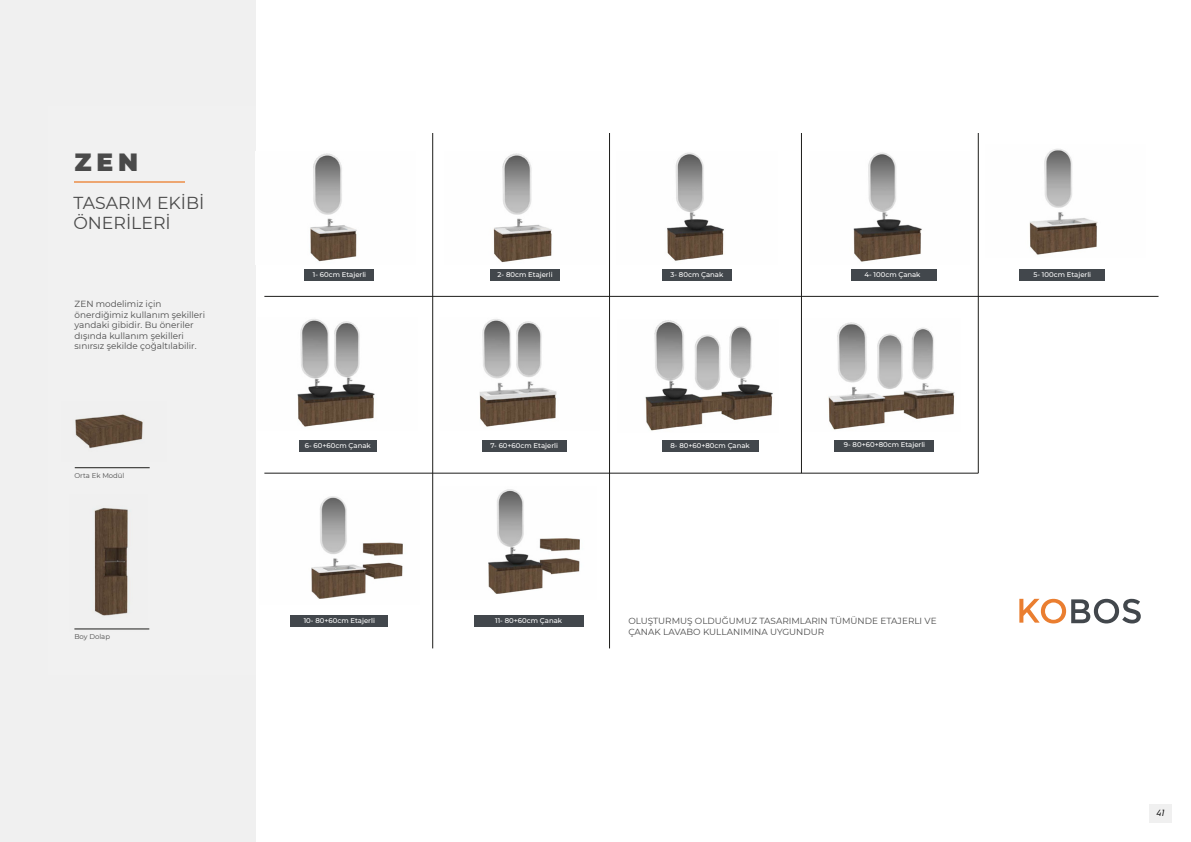
<style>
.page{position:relative;width:1191px;height:842px;background:#fff}
.page>*{position:absolute;margin:0;border:0;box-sizing:border-box;transform-origin:0 0}
.t1{font:900 24.9px "Montserrat";color:#4a4a4a}
.t2{font:17.3px/20.8px "Montserrat";color:#4a4a4a}
.t3{font:italic 9px "Hurme Geometric Sans 1";color:#000}
.t4{font:8.9px/10.6px "Montserrat";color:#4a4a4a}
.t5{font:500 6.9px "Montserrat";color:#fff}
.t6{font:6.9px "Montserrat";color:#4a4a4a}
</style>
<div class="page">
<div style="left:1149px;top:804px;width:22px;height:18px;background:#f0f0f0"></div>
<div style="left:0;top:0;width:255px;height:842px;background:#f0f0f0"></div>
<img style="left:488px;top:489px;width:92px;height:105px">
<img style="left:311px;top:496px;width:92px;height:103px">
<img style="left:645px;top:320px;width:128px;height:111px">
<img style="left:828px;top:322px;width:127px;height:108px">
<img style="left:297px;top:319px;width:78px;height:108px">
<img style="left:479px;top:319px;width:78px;height:108px">
<img style="left:1029px;top:148px;width:69px;height:107px">
<img style="left:853px;top:152px;width:69px;height:110px">
<div style="left:473px;top:615px;width:110px;height:12px;background:#42474c"></div>
<img style="left:310px;top:153px;width:47px;height:109px">
<img style="left:493px;top:153px;width:59px;height:110px">
<img style="left:667px;top:152px;width:57px;height:109px">
<div style="left:304px;top:269px;width:70px;height:12px;background:#42474c"></div>
<div style="left:490px;top:269px;width:70px;height:12px;background:#42474c"></div>
<div style="left:662px;top:269px;width:70px;height:12px;background:#42474c"></div>
<div style="left:850px;top:269px;width:86px;height:12px;background:#42474c"></div>
<div style="left:1019px;top:269px;width:86px;height:12px;background:#42474c"></div>
<div style="left:290px;top:615px;width:98px;height:12px;background:#42474c"></div>
<div style="left:299px;top:440px;width:77px;height:12px;background:#42474c"></div>
<div style="left:482px;top:440px;width:84px;height:12px;background:#42474c"></div>
<div style="left:662px;top:440px;width:96px;height:12px;background:#42474c"></div>
<div style="left:835px;top:440px;width:99px;height:11px;background:#42474c"></div>
<hr style="left:264px;top:473px;width:714px;height:1px;background:#1d1d1b">
<hr style="left:264px;top:296px;width:894px;height:1px;background:#1d1d1b">
<hr style="left:432px;top:133px;width:1px;height:515px;background:#1d1d1b">
<hr style="left:609px;top:133px;width:1px;height:515px;background:#1d1d1b">
<hr style="left:801px;top:133px;width:1px;height:340px;background:#1d1d1b">
<hr style="left:978px;top:133px;width:1px;height:340px;background:#1d1d1b">
<svg style="left:1019px;top:599px;width:121px;height:24px"></svg>
<hr style="left:74px;top:181px;width:110px;height:1px;background:#eda671">
<hr style="left:75px;top:467px;width:75px;height:1px;background:#1d1d1b">
<img style="left:74px;top:508px;width:74px;height:121px">
<hr style="left:74px;top:629px;width:75px;height:1px;background:#1d1d1b">
<img style="left:75px;top:414px;width:68px;height:35px">
<h1 class="t1" style="left:74px;top:144px;width:65px">ZEN</h1>
<h2 class="t2" style="left:73px;top:191px;width:132px">TASARIM EKİBİ<br>ÖNERİLERİ</h2>
<p class="t4" style="left:75px;top:298px;width:132px">ZEN modelimiz için önerdiğimiz kullanım şekilleri yandaki gibidir. Bu öneriler dışında kullanım şekilleri sınırsız şekilde çoğaltılabilir.</p>
<p class="t6" style="left:74px;top:470px;width:52px">Orta Ek Modül</p>
<p class="t6" style="left:74px;top:631px;width:37px">Boy Dolap</p>
<p class="t5" style="left:313px;top:269px;width:55px">1- 60cm Etajerli</p>
<p class="t5" style="left:497px;top:269px;width:56px">2- 80cm Etajerli</p>
<p class="t5" style="left:670px;top:269px;width:54px">3- 80cm Çanak</p>
<p class="t5" style="left:864px;top:269px;width:57px">4- 100cm Çanak</p>
<p class="t5" style="left:1033px;top:269px;width:59px">5- 100cm Etajerli</p>
<p class="t5" style="left:305px;top:441px;width:67px">6- 60+60cm Çanak</p>
<p class="t5" style="left:490px;top:441px;width:69px">7- 60+60cm Etajerli</p>
<p class="t5" style="left:670px;top:441px;width:81px">8- 80+60+80cm Çanak</p>
<p class="t5" style="left:843px;top:440px;width:83px">9- 80+60+80cm Etajerli</p>
<p class="t5" style="left:304px;top:615px;width:73px">10- 80+60cm Etajerli</p>
<p class="t5" style="left:495px;top:615px;width:68px">11- 80+60cm Çanak</p>
<p class="t4" style="left:628px;top:615px;width:310px">OLUŞTURMUŞ OLDUĞUMUZ TASARIMLARIN TÜMÜNDE ETAJERLI VE<br>ÇANAK LAVABO KULLANIMINA UYGUNDUR</p>
<p class="t3" style="left:1156px;top:807px;width:10px">41</p>
</div>
